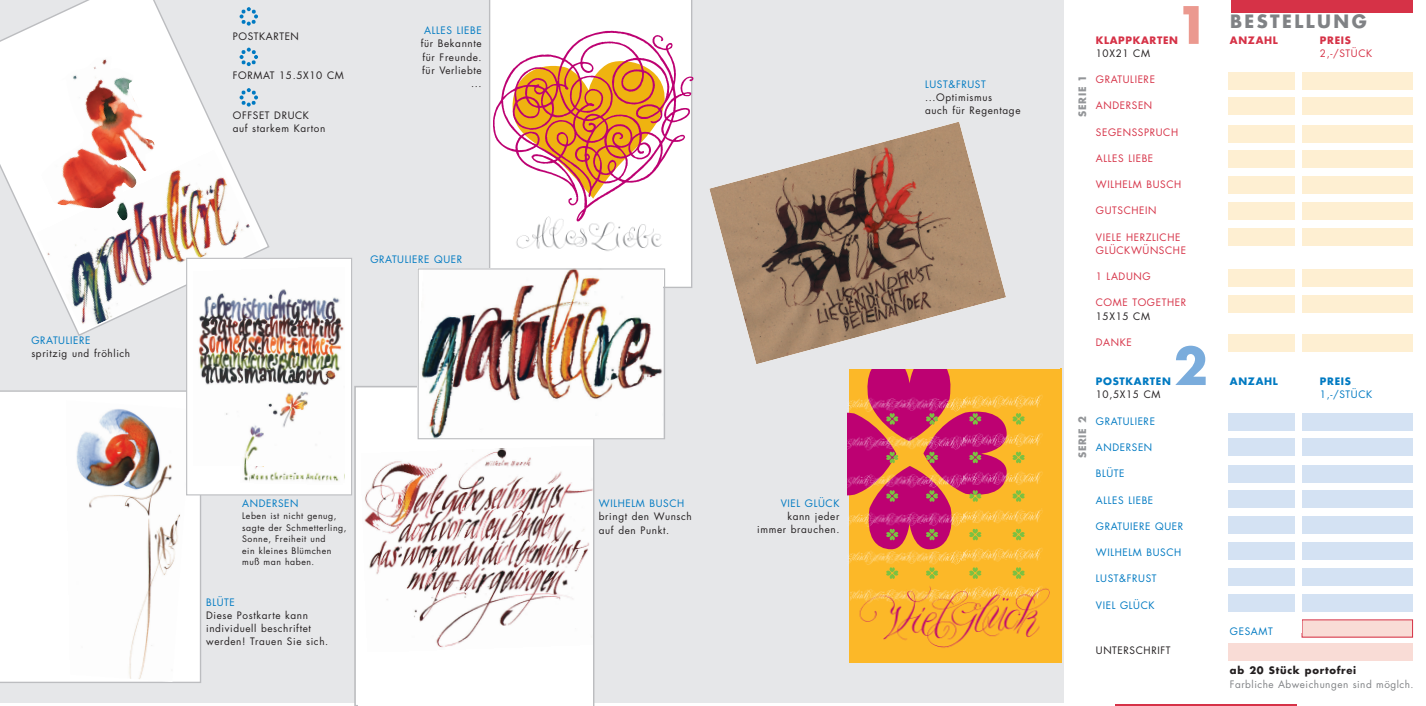
<style>
.page{position:relative;width:1426px;height:706px;background:#fff}
.page>*{position:absolute;margin:0;border:0;box-sizing:border-box;transform-origin:0 0}
.t1{font:700 50.12px "Futura";color:#eb998f}
.t2{font:700 50.12px "Futura";color:#7aacdc}
.t3{font:700 17.88px "Futura";letter-spacing:.135em;color:#808285}
.t4{font:10px/13.1px "Futura";letter-spacing:.06em;color:#231f20}
.t5{font:10px "Futura";letter-spacing:.06em;color:#007ac2}
.t6{font:10px/13.1px "Futura";letter-spacing:.06em;color:#d63247}
.t7{font:10px "Futura";letter-spacing:.05em;color:#808285}
.t8{font:700 10px "Futura";letter-spacing:.07em;color:#d63247}
.t9{font:700 10px "Futura";letter-spacing:.07em;color:#007ac2}
.t10{font:700 10px "Futura";letter-spacing:.07em;color:#231f20}
.t11{font:700 10px "Futura";letter-spacing:.07em;color:#939598}
.t12{font:8.75px/11.5px "Futura";letter-spacing:.06em;color:#231f20}
</style>
<div class="page">
<div style="left:1231px;top:0;width:181px;height:13px;background:#d63247"></div>
<div style="left:0;top:0;width:1064px;height:702px;background:#e6e7e9"></div>
<svg style="left:0;top:390px;width:201px;height:292px;background:#fcfcfc"></svg>
<svg style="left:0;top:0;width:270px;height:336px"></svg>
<div style="left:489px;top:0;width:203px;height:288px;background:#fff"></div>
<div style="left:34px;top:399px;width:32px;height:282px;background:#fff"></div>
<img style="left:66px;top:399px;width:125px;height:282px">
<hr style="left:1115px;top:703px;width:182px;height:2px;background:#d63247">
<div style="left:850px;top:368px;width:212px;height:293px;background:#fcb828"></div>
<img style="left:1024px;top:395px;width:19px;height:13px">
<img style="left:1024px;top:433px;width:19px;height:13px">
<img style="left:1024px;top:471px;width:19px;height:13px">
<img style="left:1024px;top:508px;width:19px;height:14px">
<img style="left:849px;top:549px;width:115px;height:15px">
<img style="left:964px;top:547px;width:79px;height:15px">
<img style="left:851px;top:591px;width:4px;height:9px">
<img style="left:855px;top:578px;width:195px;height:70px">
<svg style="left:847px;top:368px;width:177px;height:181px"></svg>
<svg style="left:926px;top:567px;width:12px;height:11px"></svg>
<svg style="left:886px;top:567px;width:12px;height:11px"></svg>
<svg style="left:969px;top:567px;width:12px;height:11px"></svg>
<svg style="left:1012px;top:567px;width:12px;height:11px"></svg>
<img style="left:489px;top:20px;width:205px;height:208px">
<img style="left:510px;top:213px;width:160px;height:45px">
<img style="left:36px;top:149px;width:224px;height:182px">
<img style="left:21px;top:51px;width:134px;height:170px">
<img style="left:709px;top:122px;width:297px;height:242px">
<div style="left:187px;top:258px;width:165px;height:236px;background:#fff"></div>
<div style="left:186px;top:257px;width:166px;height:238px;border:1px solid #bcbdc0"></div>
<img style="left:198px;top:289px;width:146px;height:192px">
<img style="left:250px;top:466px;width:92px;height:15px">
<div style="left:193px;top:465px;width:47px;height:24px;background:#fff"></div>
<div style="left:354px;top:385px;width:240px;height:320px;border:2px solid #bcbdc0"></div>
<div style="left:358px;top:400px;width:234px;height:305px;background:#fff"></div>
<img style="left:364px;top:448px;width:228px;height:200px">
<img style="left:417px;top:270px;width:246px;height:168px">
<div style="left:418px;top:268px;width:247px;height:171px;border:1px solid #bcbdc0"></div>
<div style="left:1228px;top:72px;width:185px;height:18px;background:#feefd2"></div>
<div style="left:1228px;top:97px;width:185px;height:18px;background:#feefd2"></div>
<div style="left:1228px;top:125px;width:185px;height:18px;background:#feefd2"></div>
<div style="left:1228px;top:150px;width:185px;height:17px;background:#feefd2"></div>
<div style="left:1228px;top:176px;width:185px;height:17px;background:#feefd2"></div>
<div style="left:1228px;top:202px;width:185px;height:17px;background:#feefd2"></div>
<div style="left:1228px;top:228px;width:185px;height:18px;background:#feefd2"></div>
<div style="left:1228px;top:412px;width:185px;height:18px;background:#d4e2f3"></div>
<div style="left:1228px;top:437px;width:185px;height:18px;background:#d4e2f3"></div>
<div style="left:1228px;top:465px;width:185px;height:17px;background:#d4e2f3"></div>
<div style="left:1228px;top:489px;width:185px;height:18px;background:#d4e2f3"></div>
<div style="left:1228px;top:516px;width:185px;height:17px;background:#d4e2f3"></div>
<div style="left:1228px;top:542px;width:185px;height:17px;background:#d4e2f3"></div>
<div style="left:1228px;top:568px;width:185px;height:17px;background:#d4e2f3"></div>
<div style="left:1228px;top:594px;width:185px;height:17px;background:#d4e2f3"></div>
<div style="left:1228px;top:643px;width:185px;height:17px;background:#f9dcd6"></div>
<div style="left:1302px;top:619px;width:110px;height:17px;background:#f9dcd6"></div>
<div style="left:1228px;top:269px;width:185px;height:18px;background:#feefd2"></div>
<div style="left:1228px;top:295px;width:185px;height:18px;background:#feefd2"></div>
<div style="left:1228px;top:334px;width:185px;height:17px;background:#feefd2"></div>
<div style="left:1295px;top:67px;width:6px;height:565px;background:#fff"></div>
<svg style="left:240px;top:7px;width:18px;height:19px"></svg>
<svg style="left:240px;top:48px;width:18px;height:18px"></svg>
<svg style="left:240px;top:88px;width:18px;height:18px"></svg>
<p class="t5" style="left:31px;top:335px;width:61px">GRATULIERE</p>
<p class="t4" style="left:31px;top:347px;width:100px">spritzig und fröhlich</p>
<p class="t4" style="left:233px;top:31px;width:68px">POSTKARTEN</p>
<p class="t4" style="left:233px;top:70px;width:112px">FORMAT 15.5X10 CM</p>
<p class="t4" style="left:233px;top:109px;width:94px">OFFSET DRUCK auf starkem Karton</p>
<p class="t5" style="left:424px;top:26px;width:59px">ALLES LIEBE</p>
<p class="t4" style="left:421px;top:38px;width:62px;text-align:right">für Bekannte für Freunde. für Verliebte ...</p>
<p class="t5" style="left:370px;top:254px;width:93px">GRATULIERE QUER</p>
<p class="t5" style="left:242px;top:498px;width:58px">ANDERSEN</p>
<p class="t12" style="left:242px;top:511px;width:106px">Leben ist nicht genug, sagte der Schmetterling,<br>Sonne, Freiheit und<br>ein kleines Blümchen muß man haben.</p>
<p class="t5" style="left:206px;top:597px;width:30px">BLÜTE</p>
<p class="t4" style="left:206px;top:609px;width:124px">Diese Postkarte kann individuell beschriftet werden! Trauen Sie sich.</p>
<p class="t5" style="left:599px;top:498px;width:87px">WILHELM BUSCH</p>
<p class="t4" style="left:599px;top:510px;width:95px">bringt den Wunsch auf den Punkt.</p>
<p class="t5" style="left:781px;top:498px;width:60px">VIEL GLÜCK</p>
<p class="t4" style="left:757px;top:510px;width:84px;text-align:right">kann jeder immer brauchen.</p>
<p class="t5" style="left:925px;top:80px;width:62px">LUST&amp;FRUST</p>
<p class="t4" style="left:925px;top:92px;width:97px">...Optimismus<br>auch für Regentage</p>
<p class="t11" style="left:1078px;top:117px;width:43px;rotate:-90deg">SERIE 1</p>
<p class="t11" style="left:1078px;top:457px;width:43px;rotate:-90deg">SERIE 2</p>
<h1 class="t1" style="left:1175px;top:2px;width:36px">1</h1>
<p class="t8" style="left:1096px;top:35px;width:84px">KLAPPKARTEN</p>
<p class="t4" style="left:1096px;top:47px;width:56px">10X21 CM</p>
<p class="t6" style="left:1096px;top:74px;width:61px">GRATULIERE</p>
<p class="t6" style="left:1096px;top:100px;width:58px">ANDERSEN</p>
<p class="t6" style="left:1096px;top:126px;width:84px">SEGENSSPRUCH</p>
<p class="t6" style="left:1096px;top:152px;width:59px">ALLES LIEBE</p>
<p class="t6" style="left:1096px;top:179px;width:87px">WILHELM BUSCH</p>
<p class="t6" style="left:1096px;top:205px;width:62px">GUTSCHEIN</p>
<p class="t6" style="left:1096px;top:231px;width:92px">VIELE HERZLICHE<br>GLÜCKWÜNSCHE</p>
<p class="t6" style="left:1096px;top:270px;width:56px">1 LADUNG</p>
<p class="t6" style="left:1096px;top:297px;width:92px">COME TOGETHER</p>
<p class="t4" style="left:1096px;top:310px;width:56px">15X15 CM</p>
<p class="t6" style="left:1096px;top:336px;width:38px">DANKE</p>
<p class="t9" style="left:1096px;top:377px;width:76px">POSTKARTEN</p>
<p class="t4" style="left:1096px;top:388px;width:66px">10,5X15 CM</p>
<p class="t5" style="left:1096px;top:416px;width:61px">GRATULIERE</p>
<p class="t5" style="left:1096px;top:442px;width:58px">ANDERSEN</p>
<p class="t5" style="left:1096px;top:468px;width:30px">BLÜTE</p>
<p class="t5" style="left:1096px;top:495px;width:59px">ALLES LIEBE</p>
<p class="t5" style="left:1096px;top:521px;width:89px">GRATUIERE QUER</p>
<p class="t5" style="left:1096px;top:547px;width:87px">WILHELM BUSCH</p>
<p class="t5" style="left:1096px;top:573px;width:62px">LUST&amp;FRUST</p>
<p class="t5" style="left:1096px;top:600px;width:60px">VIEL GLÜCK</p>
<p class="t4" style="left:1096px;top:643px;width:76px">UNTERSCHRIFT</p>
<h1 class="t2" style="left:1173px;top:343px;width:36px">2</h1>
<h2 class="t3" style="left:1230px;top:13px;width:138px">BESTELLUNG</h2>
<p class="t8" style="left:1230px;top:35px;width:49px">ANZAHL</p>
<p class="t8" style="left:1320px;top:35px;width:33px">PREIS</p>
<p class="t6" style="left:1320px;top:47px;width:54px">2,-/STÜCK</p>
<p class="t9" style="left:1230px;top:377px;width:49px">ANZAHL</p>
<p class="t9" style="left:1320px;top:377px;width:33px">PREIS</p>
<p class="t5" style="left:1320px;top:390px;width:54px">1,-/STÜCK</p>
<p class="t5" style="left:1230px;top:626px;width:44px">GESAMT</p>
<p class="t10" style="left:1230px;top:665px;width:128px">ab 20 Stück portofrei</p>
<p class="t7" style="left:1230px;top:678px;width:185px">Farbliche Abweichungen sind möglch.</p>
</div>
